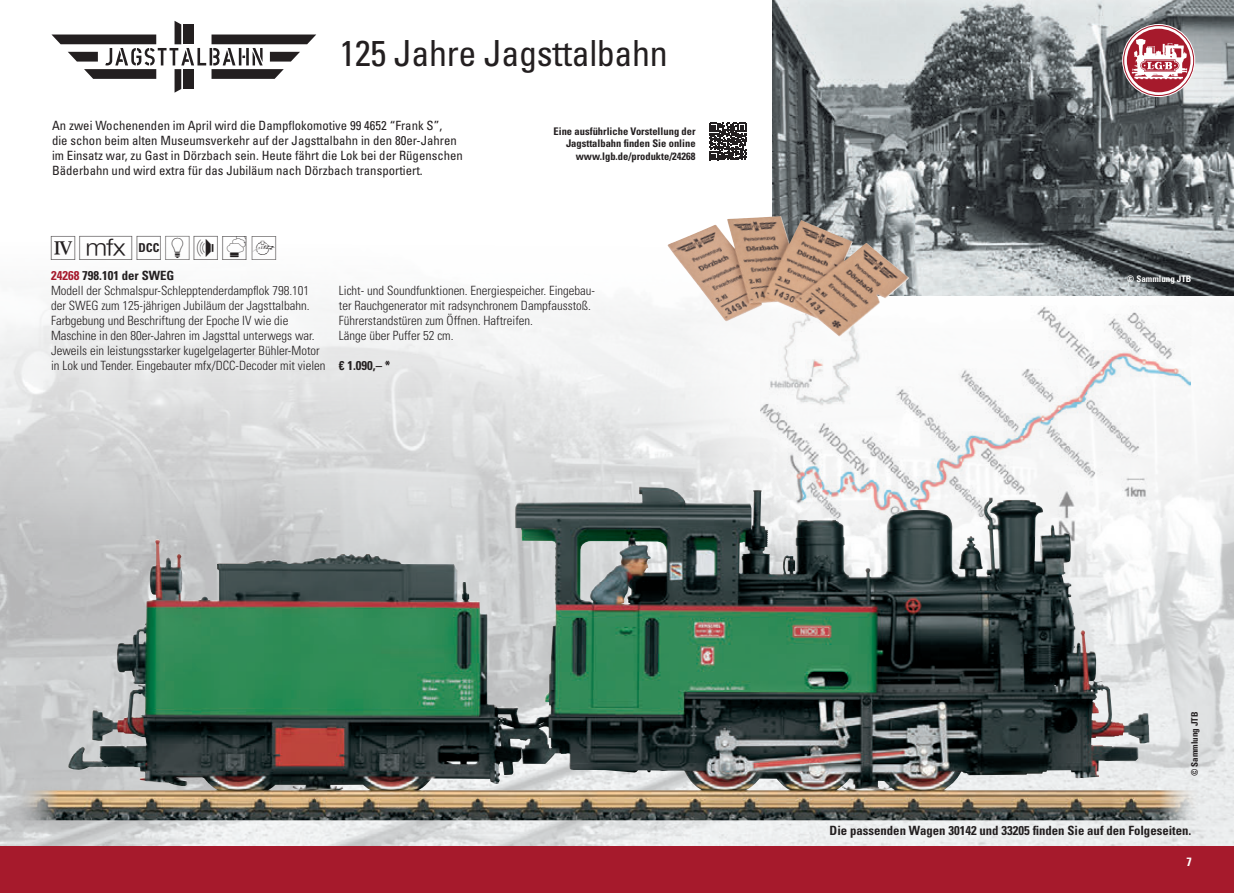
<style>
.page{position:relative;width:1234px;height:893px;background:#fff}
.page>*{position:absolute;margin:0;border:0;box-sizing:border-box;transform-origin:0 0}
.t1{font:condensed 36px "Univers LT Std";letter-spacing:-.01em;color:#231f20}
.t2{font:30px "LGB Piktos";color:#231f20}
.t3{font:300 condensed 12.75px/15px "Univers LT Std";color:#231f20}
.t4{font:condensed 12.75px/15px "Univers LT Std";color:#231f20}
.t5{font:700 condensed 12.75px "Univers LT Std";color:#231f20}
.t6{font:700 condensed 12px "Univers LT Std";color:#fff}
.t7{font:700 condensed 10.5px/12.6px "Univers LT Std";color:#231f20;text-align:right}
.t8{font:700 condensed 9px "Univers LT Std";color:#fff}
.t9{font:700 condensed 9px "Univers LT Std";color:#231f20}
.s1{color:#a61a2c}
</style>
<div class="page">
<img style="left:0;top:122px;width:1233px;height:724px">
<svg style="left:655px;top:194px;width:578px;height:419px"></svg>
<img style="left:760px;top:305px;width:430px;height:255px">
<img style="left:772px;top:0;width:461px;height:295px">
<img style="left:479px;top:487px;width:163px;height:236px">
<svg style="left:51px;top:21px;width:265px;height:72px"></svg>
<div style="left:183px;top:24px;width:11px;height:20px;background:#231f20"></div>
<div style="left:183px;top:69px;width:11px;height:20px;background:#231f20"></div>
<img style="left:666px;top:216px;width:242px;height:121px">
<div style="left:1122px;top:24px;width:72px;height:73px;border:1px solid #fff;border-radius:50%"></div>
<svg style="left:1123px;top:26px;width:69px;height:69px"></svg>
<div style="left:0;top:846px;width:1233px;height:47px;background:#a61a2c"></div>
<svg style="left:709px;top:123px;width:37px;height:37px"></svg>
<h1 class="t1" style="left:339px;top:31px;width:330px">125 Jahre Jagsttalbahn</h1>
<p class="t4" style="left:52px;top:118px;width:412px">An zwei Wochenenden im April wird die Dampflokomotive 99 4652 “Frank S”,<br>die schon beim alten Museumsverkehr auf der Jagsttalbahn in den 80er-Jahren im Einsatz war, zu Gast in Dörzbach sein. Heute fährt die Lok bei der Rügenschen Bäderbahn und wird extra für das Jubiläum nach Dörzbach transportiert.</p>
<h2 class="t2" style="left:51px;top:232px;width:231px">4HKEF8~</h2>
<p class="t5" style="left:51px;top:268px;width:125px"><span class="s1">24268</span> 798.101 der SWEG</p>
<p class="t7" style="left:553px;top:125px;width:143px">Eine ausführliche Vorstellung der<br>Jagsttalbahn finden Sie online www.lgb.de/produkte/24268</p>
<p class="t3" style="left:51px;top:283px;width:276px">Modell der Schmalspur-Schlepptenderdampflok 798.101 der SWEG zum 125-jährigen Jubiläum der Jagsttalbahn.<br>Farbgebung und Beschriftung der Epoche IV wie die Maschine in den 80er-Jahren im Jagsttal unterwegs war.<br>Jeweils ein leistungsstarker kugelgelagerter Bühler-Motor in Lok und Tender. Eingebauter mfx/DCC-Decoder mit vielen</p>
<p class="t3" style="left:339px;top:283px;width:258px">Licht- und Soundfunktionen. Energiespeicher. Eingebau&shy;ter Rauchgenerator mit radsynchronem Dampfausstoß.<br>Führerstandstüren zum Öffnen. Haftreifen.<br>Länge über Puffer 52 cm.</p>
<p class="t5" style="left:339px;top:358px;width:53px">€ 1.090,– *</p>
<p class="t8" style="left:1126px;top:273px;width:66px">© Sammlung JTB</p>
<p class="t9" style="left:1188px;top:776px;width:66px;rotate:-90deg">© Sammlung JTB</p>
<p class="t5" style="left:829px;top:823px;width:363px">Die passenden Wagen 30142 und 33205 finden Sie auf den Folgeseiten.</p>
<p class="t6" style="left:1186px;top:854px;width:7px">7</p>
</div>
